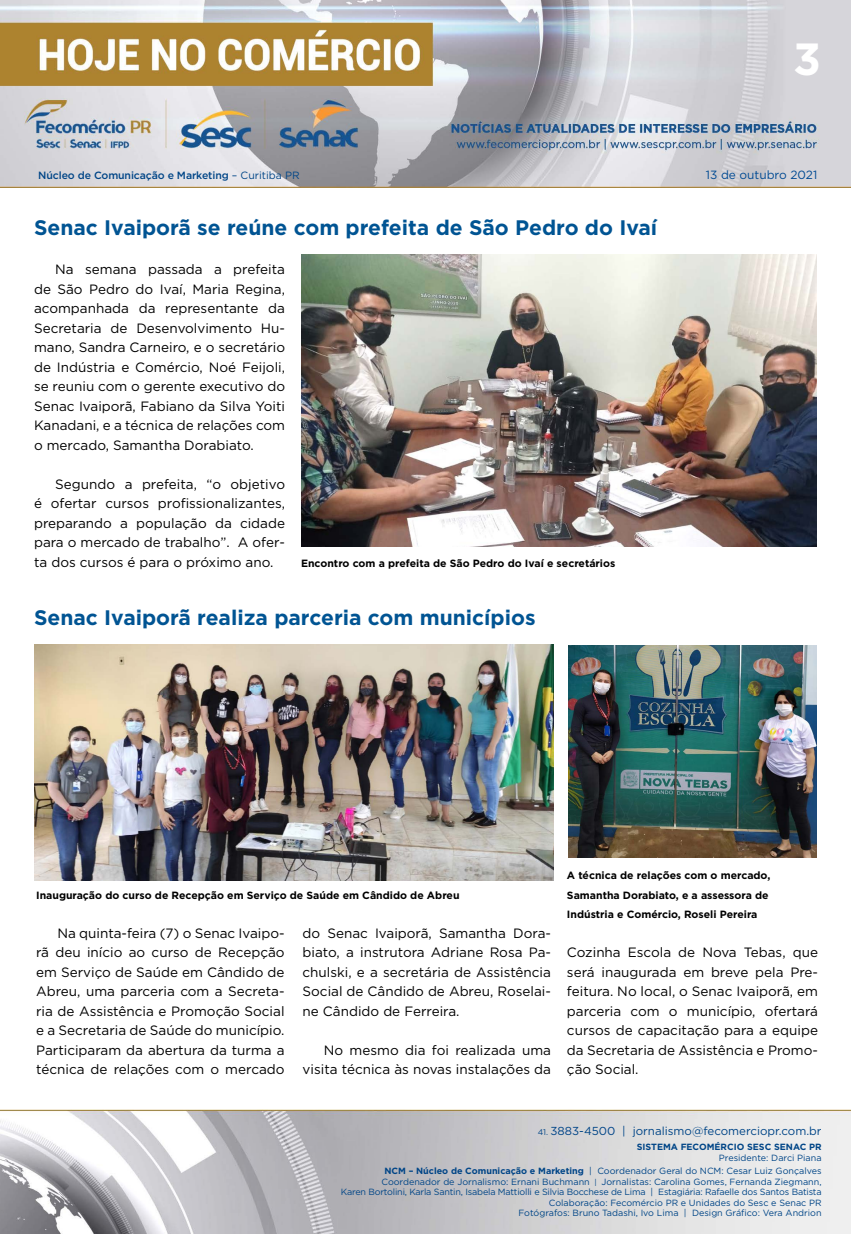
<style>
.page{position:relative;width:851px;height:1234px;background:#fff}
.page>*{position:absolute;margin:0;border:0;box-sizing:border-box;transform-origin:0 0}
.t1{font:700 45px "Gotham";color:#fff}
.t2{font:700 21px "Gotham";color:#005493}
.t3{font:13.5px/19.5px "Gotham";color:#000;text-align:justify}
.t4{font:11.85px "Gotham";color:#004a93}
.t5{font:11.55px "Gotham";color:#004587}
.t6{font:700 10.5px/19.5px "Gotham";color:#000}
.t7{font:500 10.5px "Gotham";letter-spacing:-.01em;color:#004587}
.t8{font:9px/10.5px "Gotham";color:#004587;text-align:right}
.t9{font:700 9px "Gotham";color:#004587}
.s1{font-weight:400}
.s2{font-size:8.25px}
.s3{font-weight:700}
.s4{font-size:7.65px}
</style>
<div class="page">
<img style="left:0;top:0;width:850px;height:188px">
<img style="left:0;top:1109px;width:850px;height:124px">
<img style="left:301px;top:254px;width:515px;height:292px">
<img style="left:34px;top:644px;width:519px;height:236px">
<img style="left:568px;top:645px;width:248px;height:212px">
<h1 class="t1" style="left:793px;top:29px;width:29px">3</h1>
<p class="t7" style="left:38px;top:168px;width:263px">Núcleo de Comunicação e Marketing <span class="s1">– Curitiba PR</span></p>
<p class="t4" style="left:705px;top:167px;width:113px">13 de outubro 2021</p>
<h2 class="t2" style="left:34px;top:214px;width:624px">Senac Ivaiporã se reúne com prefeita de São Pedro do Ivaí</h2>
<p class="t3" style="left:34px;top:259px;width:252px;text-indent:21px">Na semana passada a prefeita de São Pedro do Ivaí, Maria Regina, acompanhada da representante da Secretaria de Desenvolvimento Hu&shy;mano, Sandra Carneiro, e o secretário de Indústria e Comércio, Noé Feijoli, se reuniu com o gerente executivo do Senac Ivaiporã, Fabiano da Silva Yoiti Kanadani, e a técnica de relações com o mercado, Samantha Dorabiato.</p>
<p class="t3" style="left:34px;top:474px;width:252px;text-indent:21px">Segundo a prefeita, “o objetivo é ofertar cursos profissionalizantes, preparando a população da cidade para o mercado de trabalho”. A ofer&shy;ta dos cursos é para o próximo ano.</p>
<p class="t6" style="left:301px;top:553px;width:316px">Encontro com a prefeita de São Pedro do Ivaí e secretários</p>
<h2 class="t2" style="left:34px;top:604px;width:503px">Senac Ivaiporã realiza parceria com municípios</h2>
<p class="t6" style="left:36px;top:884px;width:425px">Inauguração do curso de Recepção em Serviço de Saúde em Cândido de Abreu</p>
<p class="t3" style="left:36px;top:922px;width:250px;text-indent:21px">Na quinta-feira (7) o Senac Ivaipo&shy;rã deu início ao curso de Recepção em Serviço de Saúde em Cândido de Abreu, uma parceria com a Secreta&shy;ria de Assistência e Promoção Social e a Secretaria de Saúde do município.<br>Participaram da abertura da turma a técnica de relações com o mercado</p>
<p class="t3" style="left:302px;top:922px;width:250px">do Senac Ivaiporã, Samantha Dora&shy;biato, a instrutora Adriane Rosa Pa&shy;chulski, e a secretária de Assistência Social de Cândido de Abreu, Roselai&shy;ne Cândido de Ferreira.</p>
<p class="t3" style="left:302px;top:1039px;width:250px;text-align:right">No mesmo dia foi realizada uma visita técnica às novas instalações da</p>
<p class="t6" style="left:567px;top:865px;width:205px">A técnica de relações com o mercado,<br>Samantha Dorabiato, e a assessora de<br>Indústria e Comércio, Roseli Pereira</p>
<p class="t3" style="left:567px;top:942px;width:252px">Cozinha Escola de Nova Tebas, que será inaugurada em breve pela Pre&shy;feitura. No local, o Senac Ivaiporã, em parceria com o município, ofertará cursos de capacitação para a equipe da Secretaria de Assistência e Promo&shy;ção Social.</p>
<p class="t5" style="left:537px;top:1123px;width:285px"><span class="s2">41.</span> 3883-4500 | jornalismo@fecomerciopr.com.br</p>
<p class="t9" style="left:636px;top:1140px;width:186px">SISTEMA FECOMÉRCIO SESC SENAC PR</p>
<p class="t8" style="left:384px;top:1150px;width:438px;line-height:13.5px">Presidente: Darci Piana<br><span class="s3">NCM – Núcleo de Comunicação e Marketing</span> | Coordenador Geral do NCM: Cesar Luiz Gonçalves</p>
<p class="t8" style="left:341px;top:1175px;width:482px">Coordenador de Jornalismo: Ernani Buchmann <span class="s4">|</span> Jornalistas: Carolina Gomes, Fernanda Ziegmann,<br>Karen Bortolini, Karla Santin, Isabela Mattiolli e Silvia Bocchese de Lima | Estagiária: Rafaelle dos Santos Batista Colaboração: Fecomércio PR e Unidades do Sesc e Senac PR<br>Fotógrafos: Bruno Tadashi, Ivo Lima | Design Gráfico: Vera Andrion</p>
</div>
